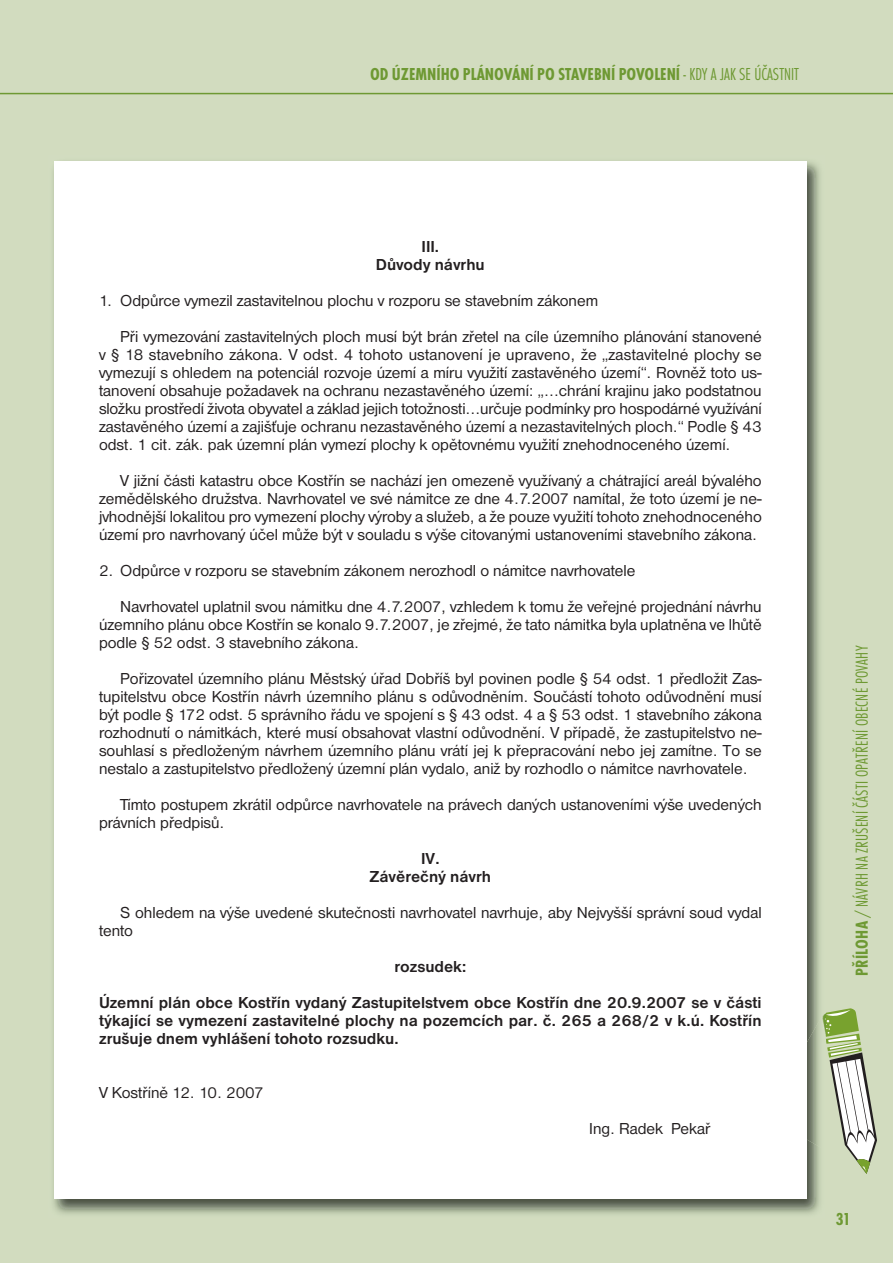
<style>
.page{position:relative;width:893px;height:1263px;background:#d2dcbf}
.page>*{position:absolute;margin:0;border:0;box-sizing:border-box;transform-origin:0 0}
.t1{font:700 condensed 18px "Futura TOT";color:#6e9933}
.t2{font:18px "Futura TOT Ligh Cond";letter-spacing:.015em;color:#6e9933}
.t3{font:16.5px/18px "Nimbus San DCE";color:#231f20}
.t4{font:700 16.5px/18px "Nimbus San DCE";color:#231f20;text-align:center}
.s1{font-family:"Futura TOT Ligh Cond";font-weight:400;font-stretch:normal}
.s2{font-family:"Futura TOT";font-weight:700;font-stretch:condensed}
</style>
<div class="page">
<hr style="left:0;top:93px;width:893px;height:1px;background:#6e9933">
<svg style="left:826px;top:1008px;width:51px;height:166px"></svg>
<img style="left:53px;top:161px;width:767px;height:1053px">
<img style="left:807px;top:1009px;width:19px;height:141px">
<div style="left:54px;top:162px;width:753px;height:1037px;background:#fff"></div>
<p class="t1" style="left:370px;top:68px;width:430px">OD ÚZEMNÍHO PLÁNOVÁNÍ PO STAVEBNÍ POVOLENÍ <span class="s1">- KDY A JAK SE ÚČASTNIT</span></p>
<p class="t4" style="left:376px;top:239px;width:110px">III.<br>Důvody návrhu</p>
<p class="t3" style="left:120px;top:284px;width:643px;line-height:36px;text-indent:-21px">1. Odpůrce vymezil zastavitelnou plochu v rozporu se stavebním zákonem<br>Při vymezování zastavitelných ploch musí být brán zřetel na cíle územního plánování stanovené</p>
<p class="t3" style="left:99px;top:347px;width:664px;text-align:justify">v § 18 stavebního zákona. V odst. 4 tohoto ustanovení je upraveno, že „zastavitelné plochy se vymezují s ohledem na potenciál rozvoje území a míru využití zastavěného území“. Rovněž toto us&shy;tanovení obsahuje požadavek na ochranu nezastavěného území: „…chrání krajinu jako podstatnou složku prostředí života obyvatel a základ jejich totožnosti…určuje podmínky pro hospodárné využívání zastavěného území a zajišťuje ochranu nezastavěného území a nezastavitelných ploch.“ Podle § 43 odst. 1 cit. zák. pak územní plán vymezí plochy k opětovnému využití znehodnoceného území.</p>
<p class="t3" style="left:99px;top:473px;width:664px;text-align:justify;text-indent:21px">V jižní části katastru obce Kostřín se nachází jen omezeně využívaný a chátrající areál bývalého zemědělského družstva. Navrhovatel ve své námitce ze dne 4.7.2007 namítal, že toto území je ne&shy;jvhodnější lokalitou pro vymezení plochy výroby a služeb, a že pouze využití tohoto znehodnoceného území pro navrhovaný účel může být v souladu s výše citovanými ustanoveními stavebního zákona.</p>
<p class="t3" style="left:120px;top:554px;width:643px;line-height:36px;text-indent:-21px">2. Odpůrce v rozporu se stavebním zákonem nerozhodl o námitce navrhovatele<br>Navrhovatel uplatnil svou námitku dne 4.7.2007, vzhledem k tomu že veřejné projednání návrhu</p>
<p class="t3" style="left:99px;top:617px;width:664px">územního plánu obce Kostřín se konalo 9.7.2007, je zřejmé, že tato námitka byla uplatněna ve lhůtě podle § 52 odst. 3 stavebního zákona.</p>
<p class="t3" style="left:99px;top:671px;width:664px;text-align:justify;text-indent:21px">Pořizovatel územního plánu Městský úřad Dobříš byl povinen podle § 54 odst. 1 předložit Zas&shy;tupitelstvu obce Kostřín návrh územního plánu s odůvodněním. Součástí tohoto odůvodnění musí být podle § 172 odst. 5 správního řádu ve spojení s § 43 odst. 4 a § 53 odst. 1 stavebního zákona rozhodnutí o námitkách, které musí obsahovat vlastní odůvodnění. V případě, že zastupitelstvo ne&shy;souhlasí s předloženým návrhem územního plánu vrátí jej k přepracování nebo jej zamítne. To se nestalo a zastupitelstvo předložený územní plán vydalo, aniž by rozhodlo o námitce navrhovatele.</p>
<p class="t3" style="left:99px;top:797px;width:664px;text-indent:21px">Tímto postupem zkrátil odpůrce navrhovatele na právech daných ustanoveními výše uvedených právních předpisů.</p>
<p class="t4" style="left:370px;top:851px;width:123px">IV.<br>Závěrečný návrh</p>
<p class="t3" style="left:99px;top:905px;width:664px;text-indent:21px">S ohledem na výše uvedené skutečnosti navrhovatel navrhuje, aby Nejvyšší správní soud vydal tento</p>
<p class="t4" style="left:99px;top:950px;width:664px;line-height:36px">rozsudek:<br>Územní plán obce Kostřín vydaný Zastupitelstvem obce Kostřín dne 20.9.2007 se v části</p>
<p class="t4" style="left:99px;top:1013px;width:664px;text-align:left">týkající se vymezení zastavitelné plochy na pozemcích par. č. 265 a 268/2 v k.ú. Kostřín zrušuje dnem vyhlášení tohoto rozsudku.</p>
<p class="t3" style="left:99px;top:1085px;width:166px">V Kostříně 12. 10. 2007</p>
<p class="t3" style="left:589px;top:1121px;width:122px">Ing. Radek Pekař</p>
<p class="t2" style="left:856px;top:976px;width:332px;rotate:-90deg"><span class="s2">PŘÍLOHA</span> / NÁVRH NA ZRUŠENÍ ČÁSTI OPATŘENÍ OBECNÉ POVAHY</p>
<p class="t1" style="left:836px;top:1213px;width:16px">31</p>
</div>
